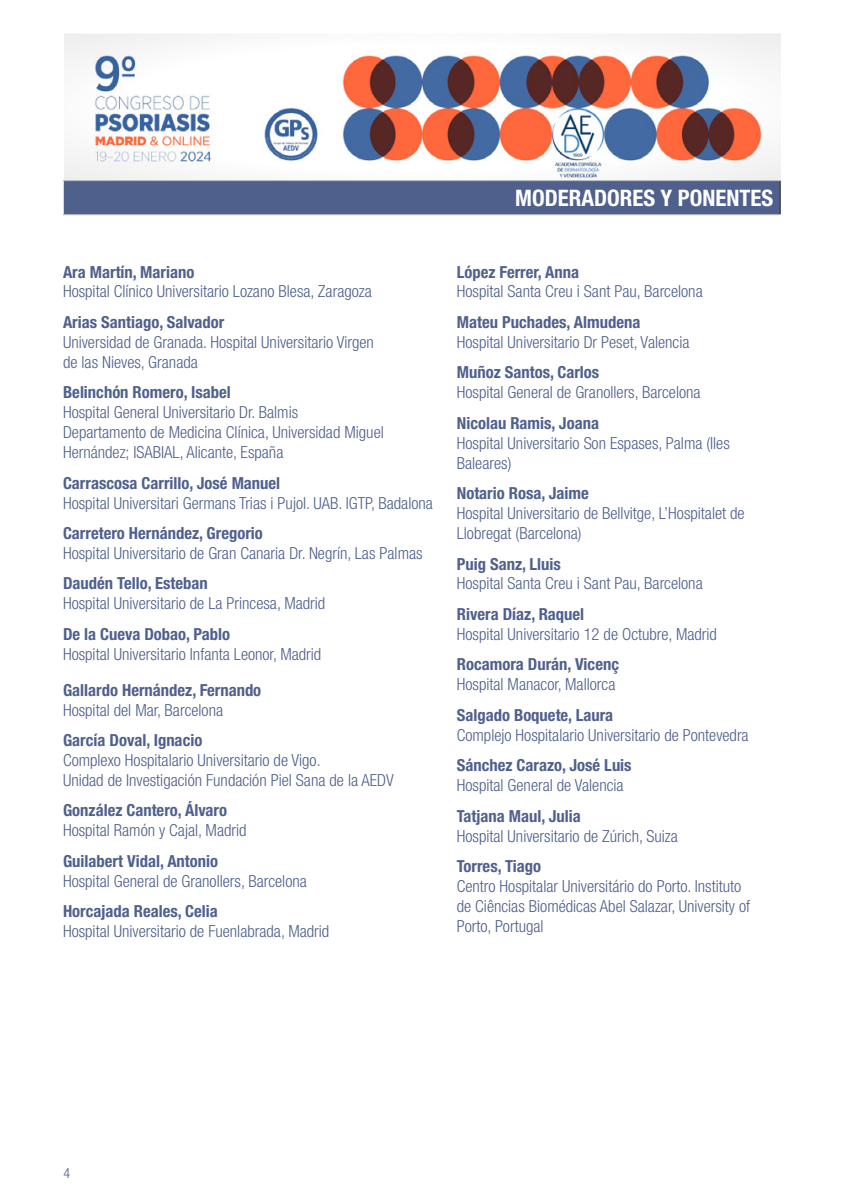
<style>
.page{position:relative;width:844px;height:1191px;background:#fff}
.page>*{position:absolute;margin:0;border:0;box-sizing:border-box;transform-origin:0 0}
.Texto_Programa{font:700 condensed 22.75px "Helvetica Neue LT Std";color:#fff}
.t1{font:300 condensed 16.62px/19.9px "Helvetica Neue LT Std";color:#4f608d}
.t2{font:700 condensed 16.62px "Helvetica Neue LT Std";color:#4f608d}
.t3{font:300 condensed 14px "Helvetica Neue LT Std";color:#4f608d}
</style>
<div class="page">
<img style="left:64px;top:33px;width:716px;height:147px">
<div style="left:63px;top:181px;width:717px;height:34px;background:#4f608d"></div>
<hr style="left:779px;top:181px;width:1px;height:33px;background:#231f20">
<hr style="left:63px;top:181px;width:1px;height:33px;background:#fff">
<hr style="left:63px;top:180px;width:717px;height:1px;background:#c7c8ca">
<hr style="left:63px;top:214px;width:717px;height:1px;background:#c7c8ca">
<p class="t2" style="left:63px;top:261px;width:133px">Ara Martín, Mariano</p>
<p class="t1" style="left:63px;top:281px;width:310px">Hospital Clínico Universitario Lozano Blesa, Zaragoza</p>
<p class="t2" style="left:63px;top:312px;width:163px">Arias Santiago, Salvador</p>
<p class="t1" style="left:63px;top:332px;width:312px">Universidad de Granada. Hospital Universitario Virgen</p>
<p class="t1" style="left:63px;top:352px;width:136px">de las Nieves, Granada</p>
<p class="t2" style="left:63px;top:382px;width:169px">Belinchón Romero, Isabel</p>
<p class="t1" style="left:63px;top:402px;width:237px">Hospital General Universitario Dr. Balmis</p>
<p class="t1" style="left:63px;top:422px;width:322px">Departamento de Medicina Clínica, Universidad Miguel</p>
<p class="t1" style="left:63px;top:442px;width:222px">Hernández; ISABIAL, Alicante, España</p>
<p class="t2" style="left:63px;top:472px;width:219px">Carrascosa Carrillo, José Manuel</p>
<p class="t1" style="left:63px;top:492px;width:371px">Hospital Universitari Germans Trias i Pujol. UAB. IGTP, Badalona</p>
<p class="t2" style="left:63px;top:523px;width:201px">Carretero Hernández, Gregorio</p>
<p class="t1" style="left:63px;top:543px;width:361px">Hospital Universitario de Gran Canaria Dr. Negrín, Las Palmas</p>
<p class="t2" style="left:63px;top:573px;width:146px">Daudén Tello, Esteban</p>
<p class="t1" style="left:63px;top:593px;width:264px">Hospital Universitario de La Princesa, Madrid</p>
<p class="t2" style="left:63px;top:624px;width:168px">De la Cueva Dobao, Pablo</p>
<p class="t1" style="left:63px;top:644px;width:260px">Hospital Universitario Infanta Leonor, Madrid</p>
<p class="t2" style="left:63px;top:679px;width:200px">Gallardo Hernández, Fernando</p>
<p class="t1" style="left:63px;top:699px;width:161px">Hospital del Mar, Barcelona</p>
<p class="t2" style="left:63px;top:730px;width:141px">García Doval, Ignacio</p>
<p class="t1" style="left:63px;top:750px;width:259px">Complexo Hospitalario Universitario de Vigo.</p>
<p class="t1" style="left:63px;top:770px;width:332px">Unidad de Investigación Fundación Piel Sana de la AEDV</p>
<p class="t2" style="left:63px;top:800px;width:165px">González Cantero, Álvaro</p>
<p class="t1" style="left:63px;top:820px;width:185px">Hospital Ramón y Cajal, Madrid</p>
<p class="t2" style="left:63px;top:850px;width:157px">Guilabert Vidal, Antonio</p>
<p class="t1" style="left:63px;top:870px;width:245px">Hospital General de Granollers, Barcelona</p>
<p class="t2" style="left:63px;top:901px;width:156px">Horcajada Reales, Celia</p>
<p class="t1" style="left:63px;top:921px;width:268px">Hospital Universitario de Fuenlabrada, Madrid</p>
<p class="Texto_Programa" style="left:515px;top:184px;width:259px">MODERADORES Y PONENTES</p>
<p class="t2" style="left:456px;top:261px;width:124px">López Ferrer, Anna</p>
<p class="t1" style="left:456px;top:281px;width:247px">Hospital Santa Creu i Sant Pau, Barcelona</p>
<p class="t2" style="left:456px;top:312px;width:185px">Mateu Puchades, Almudena</p>
<p class="t1" style="left:456px;top:332px;width:234px">Hospital Universitario Dr Peset, Valencia</p>
<p class="t2" style="left:456px;top:362px;width:144px">Muñoz Santos, Carlos</p>
<p class="t1" style="left:456px;top:382px;width:245px">Hospital General de Granollers, Barcelona</p>
<p class="t2" style="left:456px;top:413px;width:144px">Nicolau Ramis, Joana</p>
<p class="t1" style="left:456px;top:433px;width:274px">Hospital Universitario Son Espases, Palma (Iles<br>Baleares)</p>
<p class="t2" style="left:456px;top:483px;width:133px">Notario Rosa, Jaime</p>
<p class="t1" style="left:456px;top:503px;width:289px">Hospital Universitario de Bellvitge, L’Hospitalet de<br>Llobregat (Barcelona)</p>
<p class="t2" style="left:456px;top:553px;width:105px">Puig Sanz, Lluis</p>
<p class="t1" style="left:456px;top:573px;width:247px">Hospital Santa Creu i Sant Pau, Barcelona</p>
<p class="t2" style="left:456px;top:604px;width:129px">Rivera Díaz, Raquel</p>
<p class="t1" style="left:456px;top:624px;width:261px">Hospital Universitario 12 de Octubre, Madrid</p>
<p class="t2" style="left:456px;top:654px;width:164px">Rocamora Durán, Vicenç</p>
<p class="t1" style="left:456px;top:674px;width:160px">Hospital Manacor, Mallorca</p>
<p class="t2" style="left:456px;top:705px;width:158px">Salgado Boquete, Laura</p>
<p class="t1" style="left:456px;top:724px;width:293px">Complejo Hospitalario Universitario de Pontevedra</p>
<p class="t2" style="left:456px;top:755px;width:176px">Sánchez Carazo, José Luis</p>
<p class="t1" style="left:456px;top:775px;width:168px">Hospital General de Valencia</p>
<p class="t2" style="left:456px;top:805px;width:125px">Tatjana Maul, Julia</p>
<p class="t1" style="left:456px;top:825px;width:222px">Hospital Universitario de Zúrich, Suiza</p>
<p class="t2" style="left:456px;top:856px;width:86px">Torres, Tiago</p>
<p class="t1" style="left:456px;top:876px;width:295px">Centro Hospitalar Universitário do Porto. Instituto de Ciências Biomédicas Abel Salazar, University of<br>Porto, Portugal</p>
<p class="t3" style="left:63px;top:1164px;width:8px">4</p>
</div>
